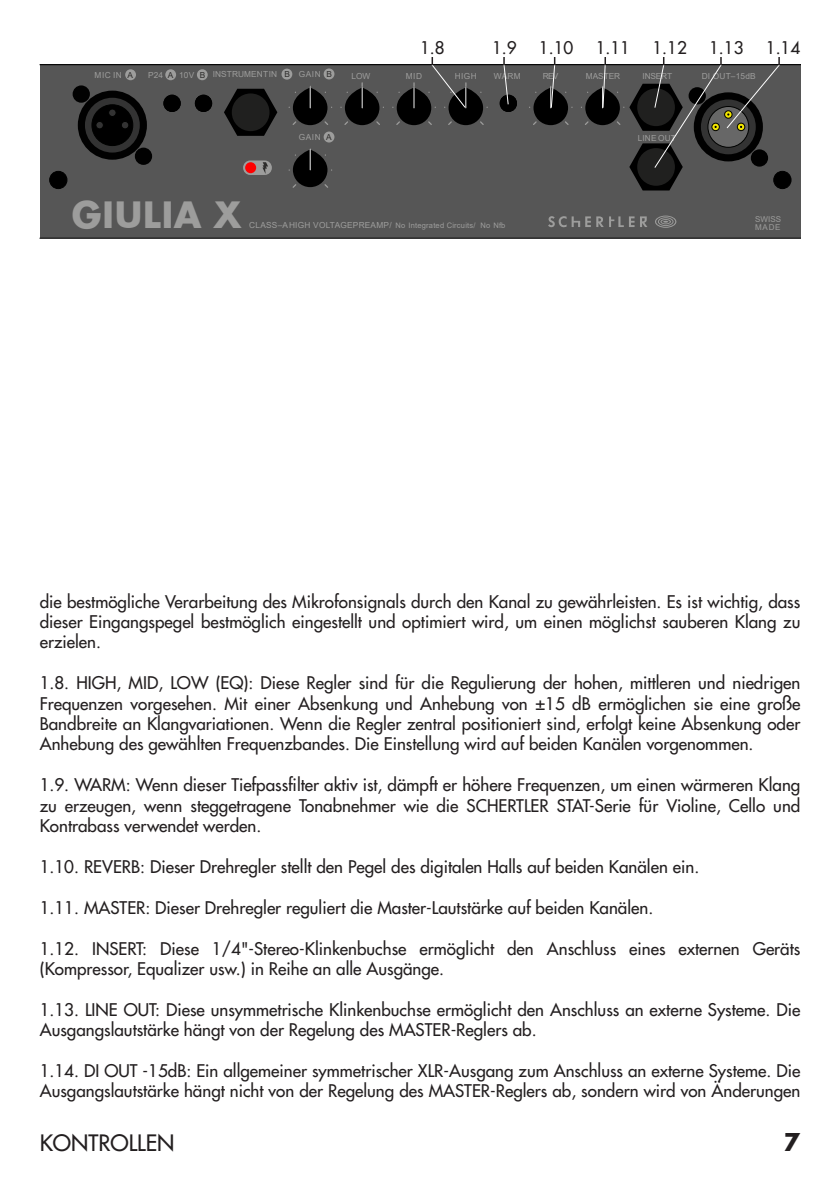
<style>
.page{position:relative;width:840px;height:1191px;background:#fff}
.page>*{position:absolute;margin:0;border:0;box-sizing:border-box;transform-origin:0 0}
.t1{font:700 35.4px "Futura";letter-spacing:.025em;color:#9d9d9c}
.t2{font:700 24px "Futura";color:#231f20}
.t3{font:500 22px "Futura Std";color:#231f20}
.t4{font:500 17px/20.4px "Futura Std";color:#231f20;text-align:justify}
.t5{font:8.4px "Arial";letter-spacing:.01em;color:#9d9d9c}
.t6{font:8px/8.6px "Arial";letter-spacing:.005em;color:#9d9d9c}
.t7{font:7.6px "Arial";letter-spacing:.025em;color:#9d9d9c}
.s1{color:#2e2d2c}
.s2{font-size:8.4px}
</style>
<div class="page">
<div style="left:40px;top:65px;width:759px;height:173px;background:#565656"></div>
<hr style="left:40px;top:238px;width:759px;height:1px;background:#000">
<div style="left:50px;top:171px;width:17px;height:18px;background:#000;border-radius:50%"></div>
<div style="left:49px;top:171px;width:18px;height:18px;border:1px solid #000;border-radius:50%"></div>
<div style="left:773px;top:171px;width:17px;height:18px;background:#000;border-radius:50%"></div>
<div style="left:773px;top:171px;width:17px;height:18px;border:1px solid #000;border-radius:50%"></div>
<svg style="left:548px;top:216px;width:128px;height:12px"></svg>
<div style="left:323px;top:68px;width:11px;height:11px;background:#9d9d9c;border-radius:50%"></div>
<div style="left:125px;top:69px;width:11px;height:11px;background:#9d9d9c;border-radius:50%"></div>
<div style="left:323px;top:131px;width:11px;height:11px;background:#9d9d9c;border-radius:50%"></div>
<div style="left:165px;top:69px;width:11px;height:11px;background:#9d9d9c;border-radius:50%"></div>
<div style="left:197px;top:69px;width:10px;height:11px;background:#9d9d9c;border-radius:50%"></div>
<div style="left:281px;top:69px;width:11px;height:11px;background:#9d9d9c;border-radius:50%"></div>
<div style="left:243px;top:160px;width:29px;height:15px;background:#9d9d9c;border-radius:7px"></div>
<svg style="left:262px;top:162px;width:6px;height:12px"></svg>
<div style="left:245px;top:162px;width:11px;height:11px;background:#f00;border-radius:50%"></div>
<hr style="left:40px;top:65px;width:759px;height:1px;background:#000">
<div style="left:195px;top:95px;width:17px;height:17px;background:#000;border-radius:50%"></div>
<div style="left:163px;top:95px;width:18px;height:17px;background:#000;border-radius:50%"></div>
<div style="left:499px;top:95px;width:17px;height:17px;background:#000;border-radius:50%"></div>
<svg style="left:224px;top:89px;width:53px;height:47px"></svg>
<div style="left:232px;top:93px;width:37px;height:38px;background:#20201f;border-radius:50%"></div>
<div style="left:73px;top:85px;width:17px;height:18px;background:#010101;border-radius:50%"></div>
<div style="left:135px;top:148px;width:17px;height:17px;background:#010101;border-radius:50%"></div>
<div style="left:78px;top:91px;width:69px;height:69px;background:#010101;border-radius:50%"></div>
<div style="left:85px;top:98px;width:55px;height:55px;background:#333;border-radius:50%"></div>
<div style="left:92px;top:105px;width:41px;height:41px;background:#000;border-radius:50%"></div>
<div style="left:92px;top:104px;width:41px;height:42px;border:1px solid #000100;border-radius:50%"></div>
<div style="left:121px;top:121px;width:8px;height:8px;background:#333;border-radius:50%"></div>
<div style="left:121px;top:121px;width:8px;height:8px;border:1px solid #000100;border-radius:50%"></div>
<div style="left:96px;top:121px;width:7px;height:8px;background:#333;border-radius:50%"></div>
<div style="left:96px;top:121px;width:7px;height:8px;border:1px solid #000100;border-radius:50%"></div>
<div style="left:109px;top:109px;width:7px;height:7px;background:#333;border-radius:50%"></div>
<div style="left:108px;top:109px;width:8px;height:8px;border:1px solid #000100;border-radius:50%"></div>
<div style="left:293px;top:87px;width:34px;height:38px;background:#000;border-radius:17px"></div>
<svg style="left:309px;top:86px;width:2px;height:22px"></svg>
<div style="left:345px;top:87px;width:34px;height:38px;background:#000;border-radius:17px"></div>
<svg style="left:361px;top:82px;width:1px;height:26px"></svg>
<div style="left:293px;top:149px;width:34px;height:38px;background:#000;border-radius:17px"></div>
<svg style="left:309px;top:149px;width:2px;height:21px"></svg>
<div style="left:396px;top:87px;width:35px;height:38px;background:#000;border-radius:17px"></div>
<svg style="left:413px;top:82px;width:1px;height:26px"></svg>
<div style="left:448px;top:87px;width:35px;height:38px;background:#000;border-radius:17px"></div>
<div style="left:533px;top:87px;width:34px;height:38px;background:#000;border-radius:17px"></div>
<div style="left:585px;top:87px;width:34px;height:38px;background:#000;border-radius:17px"></div>
<svg style="left:428px;top:57px;width:38px;height:52px"></svg>
<svg style="left:502px;top:57px;width:7px;height:48px"></svg>
<svg style="left:550px;top:57px;width:5px;height:52px"></svg>
<svg style="left:601px;top:57px;width:5px;height:52px"></svg>
<svg style="left:616px;top:57px;width:164px;height:133px"></svg>
<p class="t4" style="left:420px;top:39px;width:26px">1.8</p>
<p class="t4" style="left:492px;top:39px;width:26px">1.9</p>
<p class="t4" style="left:538px;top:39px;width:36px">1.10</p>
<p class="t4" style="left:595px;top:39px;width:36px">1.11</p>
<p class="t4" style="left:652px;top:39px;width:36px">1.12</p>
<p class="t4" style="left:708px;top:39px;width:36px">1.13</p>
<p class="t4" style="left:765px;top:39px;width:36px">1.14</p>
<p class="t5" style="left:95px;top:72px;width:40px">MIC IN <span class="s1">A</span></p>
<p class="t5" style="left:298px;top:71px;width:35px">GAIN <span class="s1">B</span></p>
<p class="t5" style="left:148px;top:71px;width:143px">P24 <span class="s1">A</span> 10V <span class="s1">B</span> INSTRUMENTIN <span class="s1">B</span></p>
<p class="t5" style="left:351px;top:72px;width:20px">LOW</p>
<p class="t5" style="left:405px;top:72px;width:18px">MID</p>
<p class="t5" style="left:454px;top:72px;width:23px">HIGH</p>
<p class="t5" style="left:493px;top:72px;width:28px">WARM</p>
<p class="t5" style="left:542px;top:72px;width:17px">REV</p>
<p class="t5" style="left:585px;top:72px;width:36px">MASTER</p>
<p class="t5" style="left:642px;top:72px;width:31px">INSERT</p>
<p class="t5" style="left:298px;top:134px;width:34px">GAIN <span class="s1">A</span></p>
<p class="t5" style="left:637px;top:135px;width:40px">LINE OUT</p>
<p class="t5" style="left:701px;top:72px;width:55px">DI OUT–15dB</p>
<h1 class="t1" style="left:72px;top:198px;width:171px">GIULIA X</h1>
<p class="t7" style="left:249px;top:222px;width:257px"><span class="s2">CLASS–AHIGH VOLTAGEPREAMP/</span> No Integrated Circuits/ No Nfb</p>
<p class="t6" style="left:754px;top:215px;width:27px">SWISS<br>MADE</p>
<p class="t4" style="left:40px;top:592px;width:761px">die bestmögliche Verarbeitung des Mikrofonsignals durch den Kanal zu gewährleisten. Es ist wichtig, dass dieser Eingangspegel bestmöglich eingestellt und optimiert wird, um einen möglichst sauberen Klang zu erzielen.</p>
<p class="t4" style="left:40px;top:673px;width:761px">1.8. HIGH, MID, LOW (EQ): Diese Regler sind für die Regulierung der hohen, mittleren und niedrigen Frequenzen vorgesehen. Mit einer Absenkung und Anhebung von ±15 dB ermöglichen sie eine große Bandbreite an Klangvariationen. Wenn die Regler zentral positioniert sind, erfolgt keine Absenkung oder Anhebung des gewählten Frequenzbandes. Die Einstellung wird auf beiden Kanälen vorgenommen.</p>
<p class="t4" style="left:40px;top:775px;width:761px">1.9. WARM: Wenn dieser Tiefpassfilter aktiv ist, dämpft er höhere Frequenzen, um einen wärmeren Klang zu erzeugen, wenn steggetragene Tonabnehmer wie die SCHERTLER STAT-Serie für Violine, Cello und Kontrabass verwendet werden.</p>
<p class="t4" style="left:40px;top:857px;width:660px">1.10. REVERB: Dieser Drehregler stellt den Pegel des digitalen Halls auf beiden Kanälen ein.</p>
<p class="t4" style="left:40px;top:898px;width:614px">1.11. MASTER: Dieser Drehregler reguliert die Master-Lautstärke auf beiden Kanälen.</p>
<p class="t4" style="left:40px;top:938px;width:761px">1.12. INSERT: Diese 1/4"-Stereo-Klinkenbuchse ermöglicht den Anschluss eines externen Geräts (Kompressor, Equalizer usw.) in Reihe an alle Ausgänge.</p>
<p class="t4" style="left:40px;top:1000px;width:761px">1.13. LINE OUT: Diese unsymmetrische Klinkenbuchse ermöglicht den Anschluss an externe Systeme. Die<br>Ausgangslautstärke hängt von der Regelung des MASTER-Reglers ab.</p>
<p class="t4" style="left:40px;top:1061px;width:761px">1.14. DI OUT -15dB: Ein allgemeiner symmetrischer XLR-Ausgang zum Anschluss an externe Systeme. Die<br>Ausgangslautstärke hängt nicht von der Regelung des MASTER-Reglers ab, sondern wird von Änderungen</p>
<p class="t3" style="left:40px;top:1133px;width:136px">KONTROLLEN</p>
<h2 class="t2" style="left:783px;top:1131px;width:18px">7</h2>
</div>
